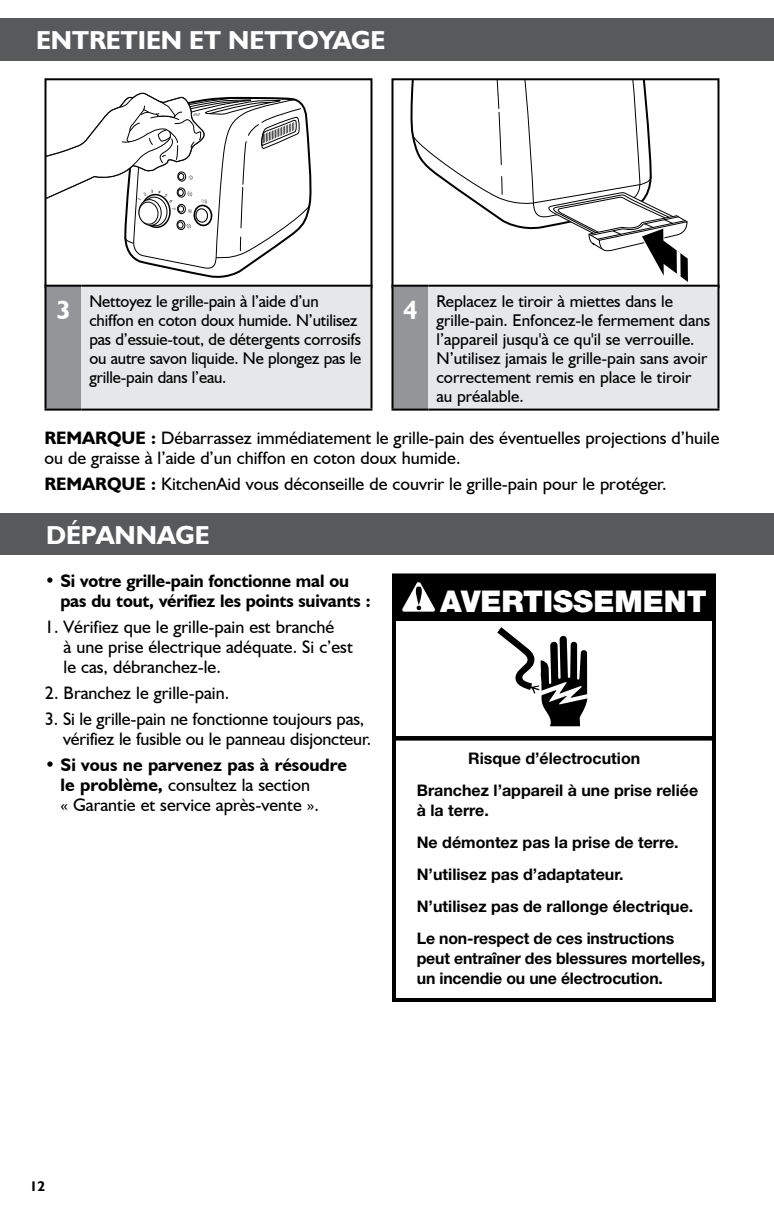
<style>
.page{position:relative;width:774px;height:1224px;background:#fff}
.page>*{position:absolute;margin:0;border:0;box-sizing:border-box;transform-origin:0 0}
.t1{font:900 30px "Helvetica Neue LT Std";color:#fff}
.t2{font:700 26px "Humanist 521 BT";color:#fff}
.t3{font:18px/20px "Humanist 521 BT";color:#000}
.t4{font:700 18px/20px "Humanist 521 BT";letter-spacing:-.01em;color:#000}
.t5{font:17px/19px "Humanist 521 BT";color:#000}
.t6{font:700 16px/32px "Helvetica Neue LT Std";color:#000}
.t7{font:700 14px "Humanist 521 BT";color:#000}
.s1{font-weight:700}
</style>
<div class="page">
<div style="left:0;top:513px;width:774px;height:42px;background:#58595b"></div>
<div style="left:44px;top:78px;width:328px;height:210px;border:2px solid #000"></div>
<svg style="left:409px;top:81px;width:281px;height:204px"></svg>
<div style="left:391px;top:78px;width:328px;height:210px;border:2px solid #000"></div>
<div style="left:45px;top:286px;width:36px;height:124px;background:#939598"></div>
<div style="left:81px;top:286px;width:290px;height:124px;background:#e6e7e8"></div>
<hr style="left:44px;top:285px;width:37px;height:2px;background:#000">
<hr style="left:44px;top:287px;width:2px;height:122px;background:#000">
<hr style="left:81px;top:285px;width:291px;height:2px;background:#000">
<hr style="left:370px;top:287px;width:2px;height:122px;background:#000">
<hr style="left:44px;top:409px;width:37px;height:2px;background:#000">
<hr style="left:81px;top:409px;width:291px;height:2px;background:#000">
<div style="left:392px;top:286px;width:36px;height:124px;background:#939598"></div>
<div style="left:428px;top:286px;width:290px;height:124px;background:#e6e7e8"></div>
<hr style="left:391px;top:285px;width:37px;height:2px;background:#000">
<hr style="left:391px;top:287px;width:2px;height:122px;background:#000">
<hr style="left:428px;top:285px;width:291px;height:2px;background:#000">
<hr style="left:717px;top:287px;width:2px;height:122px;background:#000">
<hr style="left:391px;top:409px;width:37px;height:2px;background:#000">
<hr style="left:428px;top:409px;width:291px;height:2px;background:#000">
<div style="left:392px;top:573px;width:324px;height:429px;border:4px solid #000"></div>
<hr style="left:393px;top:736px;width:321px;height:4px;background:#090909">
<svg style="left:392px;top:737px;width:323px;height:4px"></svg>
<svg style="left:497px;top:627px;width:90px;height:99px"></svg>
<div style="left:394px;top:575px;width:320px;height:46px;background:#000"></div>
<svg style="left:402px;top:582px;width:33px;height:30px"></svg>
<div style="left:0;top:18px;width:774px;height:42px;background:#58595b"></div>
<svg style="left:45px;top:92px;width:267px;height:187px"></svg>
<h2 class="t2" style="left:36px;top:24px;width:32px">Entretien</h2>
<h2 class="t2" style="left:189px;top:24px;width:57px">et nettoyage</h2>
<h2 class="t2" style="left:56px;top:294px;width:16px">3</h2>
<p class="t5" style="left:89px;top:291px;width:273px">Nettoyez le grille-pain à l’aide d’un chiffon en coton doux humide. N’utilisez pas d’essuie-tout, de détergents corrosifs ou autre savon liquide. Ne plongez pas le grille-pain dans l’eau.</p>
<h2 class="t2" style="left:403px;top:294px;width:16px">4</h2>
<p class="t5" style="left:436px;top:291px;width:275px">Replacez le tiroir à miettes dans le grille-pain. Enfoncez-le fermement dans l’appareil jusqu'à ce qu'il se verrouille.<br>N’utilisez jamais le grille-pain sans avoir correctement remis en place le tiroir au préalable.</p>
<p class="t3" style="left:44px;top:428px;width:677px"><span class="s1">REMARQUE :</span> Débarrassez immédiatement le grille-pain des éventuelles projections d’huile ou de graisse à l’aide d’un chiffon en coton doux humide.</p>
<p class="t3" style="left:44px;top:474px;width:624px"><span class="s1">REMARQUE :</span> KitchenAid vous déconseille de couvrir le grille-pain pour le protéger.</p>
<h2 class="t2" style="left:46px;top:519px;width:54px">Dépannage</h2>
<p class="t4" style="left:60px;top:571px;width:312px;text-indent:-15px">• Si votre grille-pain fonctionne mal ou pas du tout, vérifiez les points suivants :</p>
<p class="t3" style="left:64px;top:617px;width:291px;text-indent:-19px">1. Vérifiez que le grille-pain est branché<br>à une prise électrique adéquate. Si c’est le cas, débranchez-le.</p>
<p class="t3" style="left:45px;top:683px;width:186px">2. Branchez le grille-pain.</p>
<p class="t3" style="left:63px;top:709px;width:310px;text-indent:-18px">3. Si le grille-pain ne fonctionne toujours pas, vérifiez le fusible ou le panneau disjoncteur.</p>
<p class="t3" style="left:61px;top:755px;width:288px;text-indent:-16px">• <span class="s1">Si vous ne parvenez pas à résoudre le problème,</span> consultez la section<br>« Garantie et service après-vente ».</p>
<p class="t6" style="left:417px;top:742px;width:283px;text-align:center">Risque d’électrocution<br>Branchez l’appareil à une prise reliée</p>
<h1 class="t1" style="left:440px;top:583px;width:268px">AVERTISSEMENT</h1>
<p class="t6" style="left:417px;top:794px;width:278px">à la terre.<br>Ne démontez pas la prise de terre.<br>N’utilisez pas d’adaptateur.<br>N’utilisez pas de rallonge électrique.<br>Le non-respect de ces instructions</p>
<p class="t6" style="left:417px;top:948px;width:290px;line-height:20px">peut entraîner des blessures mortelles, un incendie ou une électrocution.</p>
<p class="t7" style="left:30px;top:1178px;width:17px">12</p>
</div>
